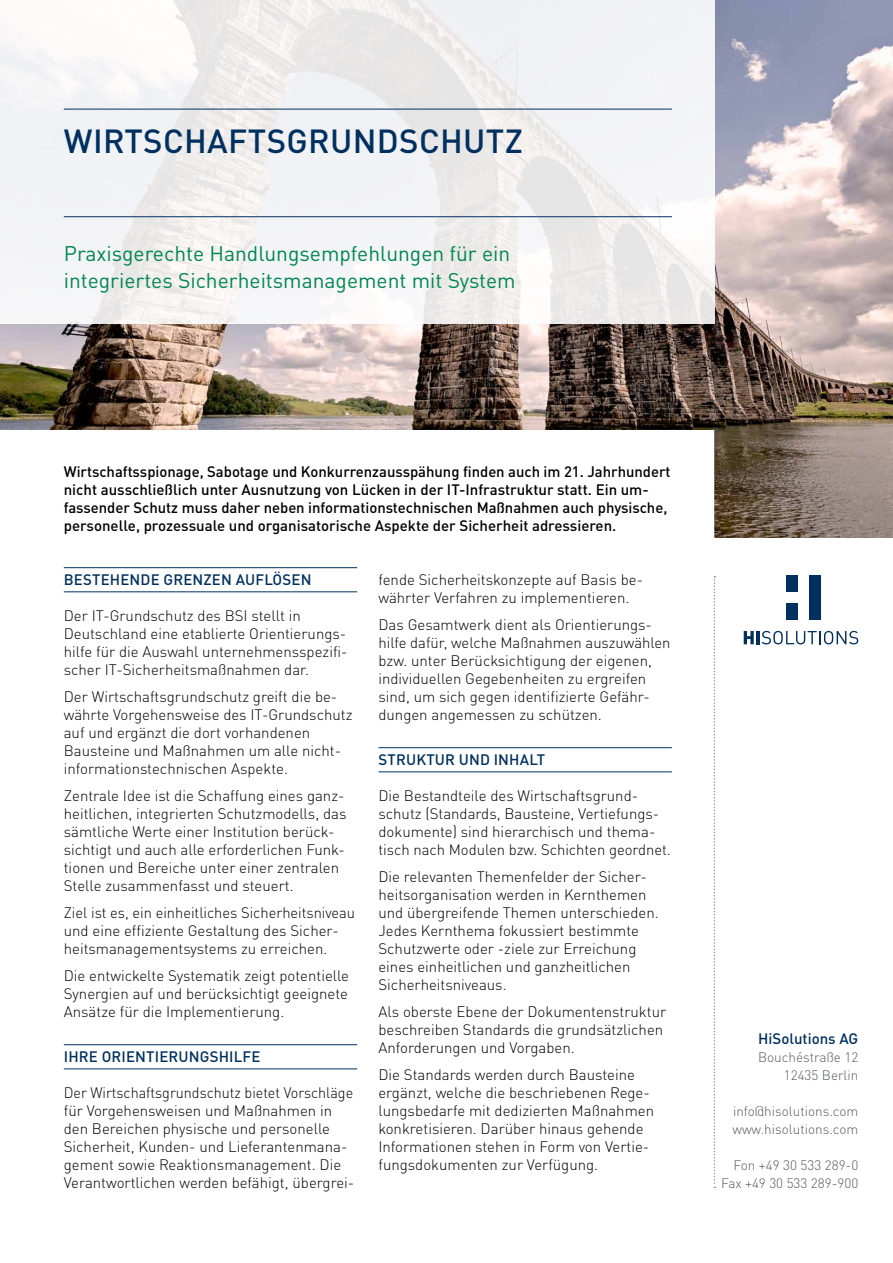
<style>
.page{position:relative;width:893px;height:1263px;background:#fff}
.page>*{position:absolute;margin:0;border:0;box-sizing:border-box;transform-origin:0 0}
.t1{font:500 33px "DINOT";color:#00305f}
.t2{font:21px/27px "DINOT";color:#008651}
.t3{font:300 15px/18px "DINOT";color:#000}
.t4{font:500 15px/18px "DINOT";color:#000}
.t5{font:300 15px/18px "DINOT";color:#000;scale:.96 1}
.t6{font:500 15px "DINOT";letter-spacing:.01em;color:#00305f}
.t7{font:300 13.5px/18px "DINOT";color:#58595b;text-align:right}
.s1{font-size:13.8px}
</style>
<div class="page">
<img style="left:0;top:0;width:893px;height:538px">
<svg style="left:714px;top:576px;width:1px;height:612px"></svg>
<svg style="left:744px;top:631px;width:10px;height:13px"></svg>
<hr style="left:756px;top:631px;width:4px;height:13px;background:#00305f">
<svg style="left:762px;top:631px;width:96px;height:13px"></svg>
<div style="left:786px;top:603px;width:12px;height:17px;background:#00305f"></div>
<div style="left:809px;top:575px;width:12px;height:45px;background:#00305f"></div>
<div style="left:786px;top:575px;width:12px;height:16px;background:#00305f"></div>
<hr style="left:64px;top:567px;width:293px;height:1px;background:#00305f">
<hr style="left:64px;top:591px;width:293px;height:1px;background:#00305f">
<hr style="left:64px;top:1044px;width:293px;height:1px;background:#00305f">
<hr style="left:64px;top:1068px;width:293px;height:1px;background:#00305f">
<hr style="left:378px;top:747px;width:294px;height:1px;background:#00305f">
<hr style="left:378px;top:771px;width:294px;height:1px;background:#00305f">
<div style="left:0;top:0;width:715px;height:324px;background:linear-gradient(to right,#f3f2f3,#eeeeef)"></div>
<hr style="left:64px;top:216px;width:608px;height:1px;background:#00305f">
<hr style="left:64px;top:109px;width:608px;height:1px;background:#00305f">
<h1 class="t1" style="left:64px;top:120px;width:47px">Wirts</h1>
<h1 class="t1" style="left:163px;top:120px;width:43px">chaftsgrunds</h1>
<h1 class="t1" style="left:419px;top:120px;width:42px">chutz</h1>
<h2 class="t2" style="left:64px;top:240px;width:453px">Praxisgerechte Handlungsempfehlungen für ein integriertes Sicherheitsmanagement mit System</h2>
<p class="t4" style="left:64px;top:462px;width:608px">Wirtschaftsspionage, Sabotage und Konkurrenzausspähung finden auch im 21. Jahrhundert nicht ausschließlich unter Ausnutzung von Lücken in der IT-Infrastruktur statt. Ein um&shy;fassender Schutz muss daher neben informationstechnischen Maßnahmen auch physische, personelle, prozessuale und organisatorische Aspekte der Sicherheit adressieren.</p>
<p class="t6" style="left:64px;top:570px;width:249px">BESTEHENDE GRENZEN AUFLÖSEN</p>
<p class="t3" style="left:64px;top:606px;width:285px">Der IT-Grundschutz des BSI stellt in Deutschland eine etablierte Orientierungs&shy;hilfe für die Auswahl unternehmensspezifi&shy;scher IT-Sicherheitsmaßnahmen dar.</p>
<p class="t3" style="left:64px;top:687px;width:290px">Der Wirtschaftsgrundschutz greift die be&shy;währte Vorgehensweise des IT-Grundschutz auf und ergänzt die dort vorhandenen Bausteine und Maßnahmen um alle nicht&shy;informationstechnischen Aspekte.</p>
<p class="t3" style="left:64px;top:786px;width:284px">Zentrale Idee ist die Schaffung eines ganz&shy;heitlichen, integrierten Schutzmodells, das sämtliche Werte einer Institution berück&shy;sichtigt und auch alle erforderlichen Funk&shy;tionen und Bereiche unter einer zentralen Stelle zusammenfasst und steuert.</p>
<p class="t3" style="left:64px;top:903px;width:293px">Ziel ist es, ein einheitliches Sicherheitsniveau und eine effiziente Gestaltung des Sicher&shy;heitsmanagementsystems zu erreichen.</p>
<p class="t3" style="left:64px;top:966px;width:287px;text-align:justify">Die entwickelte Systematik zeigt potentielle Synergien auf und berücksichtigt geeignete Ansätze für die Implementierung.</p>
<p class="t6" style="left:64px;top:1047px;width:15px">Ihre</p>
<p class="t6" style="left:102px;top:1047px;width:160px">ORIENTIERUNGSHILFE</p>
<p class="t5" style="left:64px;top:1083px;width:304px">Der Wirtschaftsgrundschutz bietet Vorschläge für Vorgehensweisen und Maßnahmen in den Bereichen physische und personelle Sicherheit, Kunden- und Lieferantenmana&shy;gement sowie Reaktionsmanagement. Die Verantwortlichen werden befähigt, übergrei-</p>
<p class="t3" style="left:378px;top:570px;width:266px">fende Sicherheitskonzepte auf Basis be&shy;währter Verfahren zu implementieren.</p>
<p class="t3" style="left:378px;top:615px;width:294px">Das Gesamtwerk dient als Orientierungs&shy;hilfe dafür, welche Maßnahmen auszuwählen bzw. unter Berücksichtigung der eigenen, individuellen Gegebenheiten zu ergreifen sind, um sich gegen identifizierte Gefähr&shy;dungen angemessen zu schützen.</p>
<p class="t6" style="left:378px;top:750px;width:168px">STRUKTUR UND INHALT</p>
<p class="t3" style="left:378px;top:786px;width:294px">Die Bestandteile des Wirtschaftsgrund&shy;schutz (Standards, Bausteine, Vertiefungs&shy;dokumente) sind hierarchisch und thema&shy;tisch nach Modulen bzw. Schichten geordnet.</p>
<p class="t3" style="left:378px;top:867px;width:282px">Die relevanten Themenfelder der Sicher&shy;heitsorganisation werden in Kernthemen und übergreifende Themen unterschieden.<br>Jedes Kernthema fokussiert bestimmte Schutzwerte oder -ziele zur Erreichung eines einheitlichen und ganzheitlichen Sicherheitsniveaus.</p>
<p class="t3" style="left:378px;top:1002px;width:289px">Als oberste Ebene der Dokumentenstruktur beschreiben Standards die grundsätzlichen<br>Anforderungen und Vorgaben.</p>
<p class="t3" style="left:378px;top:1065px;width:277px">Die Standards werden durch Bausteine ergänzt, welche die beschriebenen Rege&shy;lungsbedarfe mit dedizierten Maßnahmen konkretisieren. Darüber hinaus gehende Informationen stehen in Form von Vertie&shy;fungsdokumenten zur Verfügung.</p>
<p class="t6" style="left:758px;top:1029px;width:102px">HiSolutions AG</p>
<p class="t7" style="left:758px;top:1048px;width:102px">Bouchéstraße 12<br>124<span class="s1">3</span>5 Berlin</p>
<p class="t7" style="left:732px;top:1102px;width:127px;text-align:left">info@hisolutions.com www.hisolutions.com</p>
<p class="t7" style="left:721px;top:1156px;width:139px">Fon +49 <span class="s1">3</span>0 5<span class="s1">33</span> 289-0<br>Fax +49 <span class="s1">3</span>0 5<span class="s1">33</span> 289-900</p>
</div>
